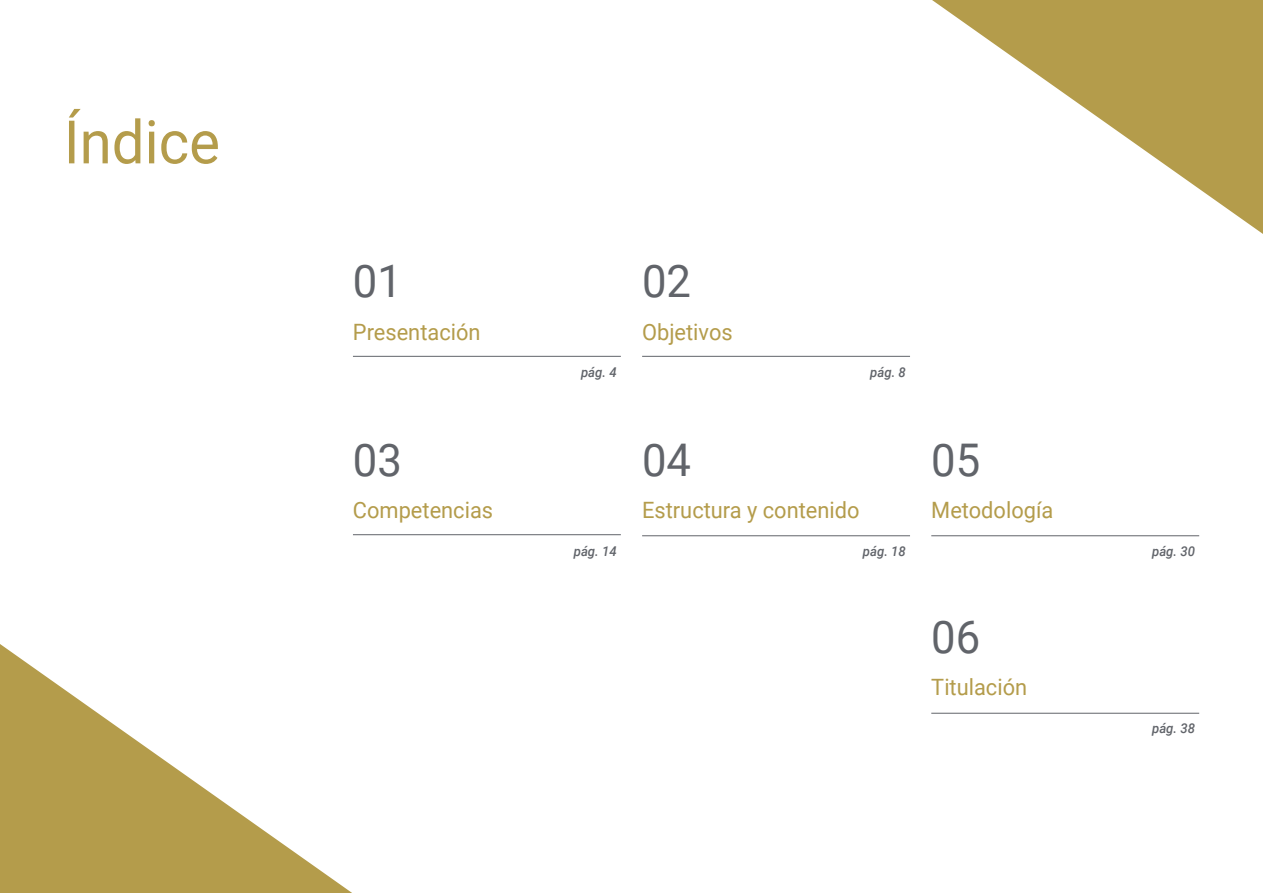
<style>
.page{position:relative;width:1263px;height:893px;background:#fff}
.page>*{position:absolute;margin:0;border:0;box-sizing:border-box;transform-origin:0 0}
.t1{font:60px "Roboto";color:#b49c4b}
.t2{font:45px "Roboto";color:#61646a}
.t3{font:22.5px "Roboto";color:#b49c4b}
.t4{font:italic 500 13.5px "Roboto";color:#61646a}
</style>
<div class="page">
<hr style="left:353px;top:356px;width:268px;height:1px;background:#61646a">
<hr style="left:642px;top:535px;width:268px;height:1px;background:#61646a">
<hr style="left:642px;top:356px;width:268px;height:1px;background:#61646a">
<hr style="left:931px;top:535px;width:268px;height:1px;background:#61646a">
<hr style="left:353px;top:534px;width:268px;height:1px;background:#61646a">
<hr style="left:931px;top:713px;width:268px;height:1px;background:#61646a">
<svg style="left:0;top:644px;width:352px;height:249px"></svg>
<svg style="left:932px;top:0;width:331px;height:234px"></svg>
<h1 class="t1" style="left:64px;top:100px;width:158px">Índice</h1>
<h2 class="t2" style="left:353px;top:250px;width:51px">01</h2>
<h2 class="t2" style="left:642px;top:250px;width:51px">02</h2>
<p class="t3" style="left:353px;top:316px;width:129px">Presentación</p>
<p class="t4" style="left:581px;top:363px;width:37px">pág. 4</p>
<p class="t3" style="left:642px;top:316px;width:92px">Objetivos</p>
<p class="t4" style="left:870px;top:363px;width:37px">pág. 8</p>
<h2 class="t2" style="left:353px;top:428px;width:51px">03</h2>
<h2 class="t2" style="left:931px;top:428px;width:51px">05</h2>
<h2 class="t2" style="left:642px;top:428px;width:51px">04</h2>
<p class="t3" style="left:353px;top:494px;width:142px">Competencias</p>
<p class="t3" style="left:931px;top:494px;width:123px">Metodología</p>
<p class="t3" style="left:642px;top:494px;width:219px">Estructura y contenido</p>
<p class="t4" style="left:574px;top:542px;width:44px">pág. 14</p>
<p class="t4" style="left:1152px;top:542px;width:44px">pág. 30</p>
<p class="t4" style="left:863px;top:542px;width:44px">pág. 18</p>
<h2 class="t2" style="left:931px;top:606px;width:51px">06</h2>
<p class="t3" style="left:931px;top:672px;width:97px">Titulación</p>
<p class="t4" style="left:1152px;top:719px;width:44px">pág. 38</p>
</div>
